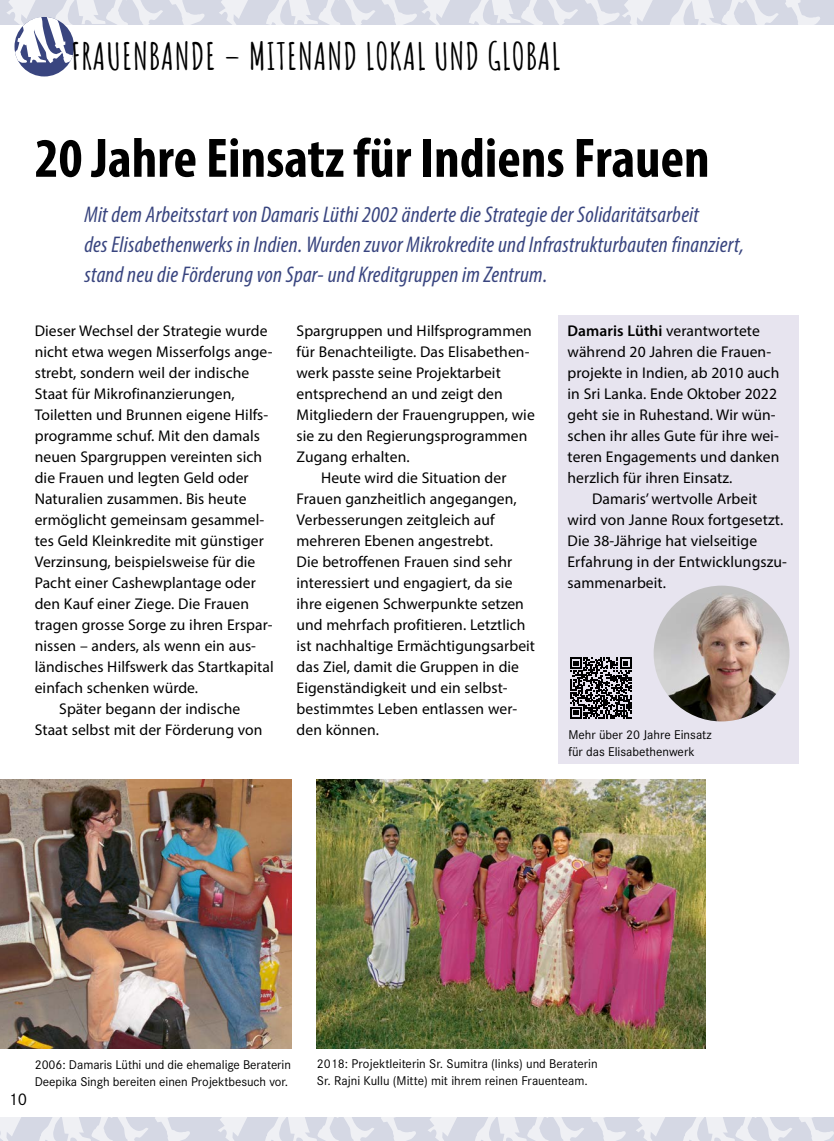
<style>
.page{position:relative;width:834px;height:1141px;background:#fff}
.page>*{position:absolute;margin:0;border:0;box-sizing:border-box;transform-origin:0 0}
.t1{font:700 condensed 56px "Myriad Pro";color:#000}
.t2{font:700 36.75px "Amatic SC";letter-spacing:.02em;color:#000}
.t3{font:italic condensed 22.75px/29.8px "Myriad Pro";letter-spacing:.01em;color:#39457f}
.t4{font:17.5px "Corporate S";color:#000}
.t5{font:15.58px/21px "Myriad Pro";letter-spacing:.005em;color:#000}
.t6{font:13.12px/17.5px "Corporate S";color:#000}
.s1{font-weight:600}
</style>
<div class="page">
<svg style="left:219px;top:0;width:601px;height:25px"></svg>
<svg style="left:218px;top:1117px;width:198px;height:24px"></svg>
<svg style="left:427px;top:1117px;width:198px;height:24px"></svg>
<svg style="left:0;top:1117px;width:190px;height:24px"></svg>
<svg style="left:635px;top:1117px;width:198px;height:24px"></svg>
<div style="left:14px;top:17px;width:60px;height:59px;background:#39457f;border-radius:50%"></div>
<svg style="left:6px;top:0;width:198px;height:63px"></svg>
<img style="left:0;top:779px;width:291px;height:270px">
<img style="left:317px;top:779px;width:388px;height:270px">
<div style="left:558px;top:315px;width:241px;height:449px;background:#e7e4ef"></div>
<img style="left:653px;top:586px;width:136px;height:135px;border-radius:68px">
<svg style="left:570px;top:657px;width:61px;height:62px"></svg>
<h2 class="t2" style="left:71px;top:28px;width:491px">FRAUENBANDE – MITENAND LOKAL UND GLOBAL</h2>
<h1 class="t1" style="left:35px;top:123px;width:676px">20 Jahre Einsatz für Indiens Frauen</h1>
<p class="t3" style="left:84px;top:200px;width:661px">Mit dem Arbeitsstart von Damaris Lüthi 2002 änderte die Strategie der Solidaritätsarbeit<br>des Elisabethenwerks in Indien. Wurden zuvor Mikrokredite und Infrastrukturbauten finanziert, stand neu die Förderung von Spar- und Kreditgruppen im Zentrum.</p>
<p class="t5" style="left:35px;top:320px;width:234px">Dieser Wechsel der Strategie wurde</p>
<p class="t5" style="left:35px;top:341px;width:239px">nicht etwa wegen Misserfolgs ange-</p>
<p class="t5" style="left:35px;top:362px;width:216px">strebt, sondern weil der indische</p>
<p class="t5" style="left:35px;top:383px;width:201px">Staat für Mikrofinanzierungen,</p>
<p class="t5" style="left:35px;top:404px;width:235px">Toiletten und Brunnen eigene Hilfs-</p>
<p class="t5" style="left:35px;top:425px;width:227px">programme schuf. Mit den damals</p>
<p class="t5" style="left:35px;top:446px;width:229px">neuen Spargruppen vereinten sich</p>
<p class="t5" style="left:35px;top:467px;width:215px">die Frauen und legten Geld oder</p>
<p class="t5" style="left:35px;top:488px;width:213px">Naturalien zusammen. Bis heute</p>
<p class="t5" style="left:35px;top:509px;width:231px">ermöglicht gemeinsam gesammel-</p>
<p class="t5" style="left:35px;top:530px;width:230px">tes Geld Kleinkredite mit günstiger</p>
<p class="t5" style="left:35px;top:551px;width:222px">Verzinsung, beispielsweise für die</p>
<p class="t5" style="left:35px;top:572px;width:222px">Pacht einer Cashewplantage oder</p>
<p class="t5" style="left:35px;top:593px;width:216px">den Kauf einer Ziege. Die Frauen</p>
<p class="t5" style="left:35px;top:614px;width:239px">tragen grosse Sorge zu ihren Erspar-</p>
<p class="t5" style="left:35px;top:635px;width:223px">nissen – anders, als wenn ein aus-</p>
<p class="t5" style="left:35px;top:656px;width:240px">ländisches Hilfswerk das Startkapital</p>
<p class="t5" style="left:35px;top:677px;width:165px">einfach schenken würde.</p>
<p class="t5" style="left:59px;top:698px;width:182px">Später begann der indische</p>
<p class="t5" style="left:35px;top:719px;width:229px">Staat selbst mit der Förderung von</p>
<p class="t5" style="left:296px;top:320px;width:237px">Spargruppen und Hilfsprogrammen</p>
<p class="t5" style="left:296px;top:341px;width:234px">für Benachteiligte. Das Elisabethen-</p>
<p class="t5" style="left:296px;top:362px;width:206px">werk passte seine Projektarbeit</p>
<p class="t5" style="left:296px;top:383px;width:208px">entsprechend an und zeigt den</p>
<p class="t5" style="left:296px;top:404px;width:240px">Mitgliedern der Frauengruppen, wie</p>
<p class="t5" style="left:296px;top:425px;width:232px">sie zu den Regierungsprogrammen</p>
<p class="t5" style="left:296px;top:446px;width:114px">Zugang erhalten.</p>
<p class="t5" style="left:321px;top:467px;width:187px">Heute wird die Situation der</p>
<p class="t5" style="left:296px;top:488px;width:221px">Frauen ganzheitlich angegangen,</p>
<p class="t5" style="left:296px;top:509px;width:200px">Verbesserungen zeitgleich auf</p>
<p class="t5" style="left:296px;top:530px;width:198px">mehreren Ebenen angestrebt.</p>
<p class="t5" style="left:296px;top:551px;width:217px">Die betroffenen Frauen sind sehr</p>
<p class="t5" style="left:296px;top:572px;width:217px">interessiert und engagiert, da sie</p>
<p class="t5" style="left:296px;top:593px;width:229px">ihre eigenen Schwerpunkte setzen</p>
<p class="t5" style="left:296px;top:614px;width:230px">und mehrfach profitieren. Letztlich</p>
<p class="t5" style="left:296px;top:635px;width:240px">ist nachhaltige Ermächtigungsarbeit</p>
<p class="t5" style="left:296px;top:656px;width:224px">das Ziel, damit die Gruppen in die</p>
<p class="t5" style="left:296px;top:677px;width:211px">Eigenständigkeit und ein selbst-</p>
<p class="t5" style="left:296px;top:698px;width:222px">bestimmtes Leben entlassen wer-</p>
<p class="t5" style="left:296px;top:719px;width:84px">den können.</p>
<p class="t5" style="left:567px;top:320px;width:213px"><span class="s1">Damaris Lüthi</span> verantwortete während 20 Jahren die Frauen&shy;projekte in Indien, ab 2010 auch in Sri Lanka. Ende Oktober 2022 geht sie in Ruhestand. Wir wün&shy;schen ihr alles Gute für ihre wei&shy;teren Engagements und danken herzlich für ihren Einsatz.</p>
<p class="t5" style="left:567px;top:488px;width:221px;text-indent:24px">Damaris’ wertvolle Arbeit wird von Janne Roux fortgesetzt.<br>Die 38-Jährige hat vielseitige<br>Erfahrung in der Entwicklungszu&shy;sammenarbeit.</p>
<p class="t6" style="left:568px;top:725px;width:145px">Mehr über 20 Jahre Einsatz für das Elisabethenwerk</p>
<p class="t4" style="left:9px;top:1086px;width:20px">10</p>
<p class="t6" style="left:35px;top:1055px;width:258px">2006: Damaris Lüthi und die ehemalige Beraterin<br>Deepika Singh bereiten einen Projektbesuch vor.</p>
<p class="t6" style="left:317px;top:1054px;width:282px">2018: Projektleiterin Sr. Sumitra (links) und Beraterin<br>Sr. Rajni Kullu (Mitte) mit ihrem reinen Frauenteam.</p>
</div>
